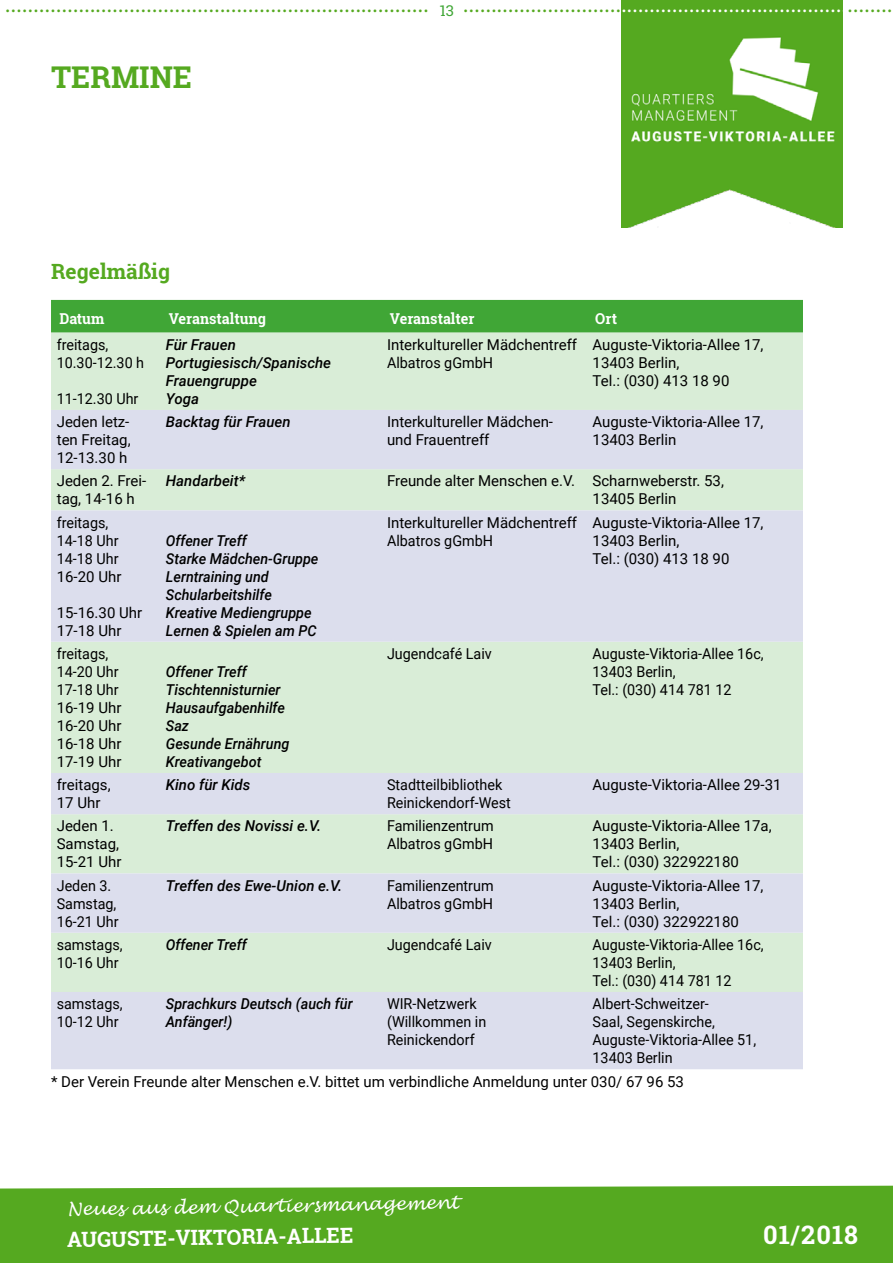
<style>
.page{position:relative;width:893px;height:1263px;background:#fff}
.page>*{position:absolute;margin:0;border:0;box-sizing:border-box;transform-origin:0 0}
.t1{font:700 30px "Roboto Slab";color:#55a920}
.t2{font:700 25.5px "Roboto Slab";letter-spacing:.04em;color:#fff}
.t3{font:700 21px "Roboto Slab";color:#fff}
.t4{font:700 21px "Roboto Slab";color:#55a920}
.t5{font:700 18px "Minion Pro";color:#55a920}
.t6{font:italic 18px "Lucida Handwriting";color:#fff}
.t7{font:15px/18px "Roboto";color:#000}
.t8{font:15px/18px "Roboto";color:#000;scale:.96 1}
.t9{font:italic 500 15px/18px "Roboto";color:#000;scale:.96 1}
.t10{font:italic 500 15px/18px "Roboto";color:#000}
.t11{font:700 15px "Roboto Slab";color:#fff;scale:.96 1}
.t12{font:15px "Roboto Slab";color:#40a636}
.s1{color:#fff}
</style>
<div class="page">
<div style="left:0;top:1185px;width:893px;height:78px;background:#55a920"></div>
<div style="left:51px;top:300px;width:752px;height:33px;background:#40a636"></div>
<div style="left:51px;top:333px;width:752px;height:77px;background:#d9edd7"></div>
<svg style="left:51px;top:410px;width:752px;height:659px;background:#dae4e3"></svg>
<img style="left:621px;top:0;width:222px;height:227px">
<p class="t12" style="left:440px;top:0;width:16px">13</p>
<p class="t5" style="left:6px;top:-7px;width:888px">.............................................................................................................<span class="s1">........................................</span>........</p>
<h1 class="t1" style="left:51px;top:56px;width:142px">TERMINE</h1>
<h3 class="t4" style="left:51px;top:257px;width:120px">Regelmäßig</h3>
<p class="t11" style="left:60px;top:308px;width:48px">Datum</p>
<p class="t11" style="left:169px;top:308px;width:103px">Veranstaltung</p>
<p class="t11" style="left:390px;top:308px;width:90px">Veranstalter</p>
<p class="t11" style="left:595px;top:308px;width:24px">Ort</p>
<p class="t8" style="left:57px;top:335px;width:93px">freitags,<br>10.30-12.30 h</p>
<p class="t8" style="left:57px;top:389px;width:87px">11-12.30 Uhr</p>
<p class="t10" style="left:166px;top:335px;width:167px">Für Frauen<br>Portugiesisch/Spanische<br>Frauengruppe<br>Yoga</p>
<p class="t7" style="left:387px;top:335px;width:192px">Interkultureller Mädchentreff<br>Albatros gGmbH</p>
<p class="t7" style="left:593px;top:335px;width:172px">Auguste-Viktoria-Allee 17,<br>13403 Berlin,<br>Tel.: (030) 413 18 90</p>
<p class="t7" style="left:57px;top:412px;width:75px;text-align:justify">Jeden letz&shy;ten Freitag, 12-13.30 h</p>
<p class="t10" style="left:166px;top:412px;width:126px">Backtag für Frauen</p>
<p class="t7" style="left:387px;top:412px;width:168px">Interkultureller Mädchen&shy;und Frauentreff</p>
<p class="t7" style="left:593px;top:412px;width:172px">Auguste-Viktoria-Allee 17,<br>13403 Berlin</p>
<p class="t7" style="left:57px;top:471px;width:91px">Jeden 2. Frei&shy;tag, 14-16 h</p>
<p class="t10" style="left:166px;top:471px;width:81px">Handarbeit*</p>
<p class="t7" style="left:593px;top:471px;width:133px;text-indent:-206px">Freunde alter Menschen e.V. Scharnweberstr. 53,<br>13405 Berlin</p>
<p class="t8" style="left:57px;top:513px;width:69px">freitags,<br>14-18 Uhr<br>14-18 Uhr<br>16-20 Uhr</p>
<p class="t7" style="left:57px;top:603px;width:87px">15-16.30 Uhr<br>17-18 Uhr</p>
<p class="t7" style="left:387px;top:513px;width:192px">Interkultureller Mädchentreff<br>Albatros gGmbH</p>
<p class="t7" style="left:593px;top:513px;width:172px">Auguste-Viktoria-Allee 17,<br>13403 Berlin,<br>Tel.: (030) 413 18 90</p>
<p class="t9" style="left:166px;top:531px;width:160px">Offener Treff<br>Starke Mädchen-Gruppe<br>Lerntraining und<br>Schularbeitshilfe<br>Kreative Mediengruppe<br>Lernen &amp; Spielen am PC</p>
<p class="t8" style="left:57px;top:644px;width:69px">freitags,<br>14-20 Uhr<br>17-18 Uhr<br>16-19 Uhr<br>16-20 Uhr<br>16-18 Uhr<br>17-19 Uhr</p>
<p class="t9" style="left:166px;top:662px;width:130px">Offener Treff<br>Tischtennisturnier<br>Hausaufgabenhilfe<br>Saz<br>Gesunde Ernährung<br>Kreativangebot</p>
<p class="t8" style="left:387px;top:644px;width:111px">Jugendcafé Laiv</p>
<p class="t8" style="left:593px;top:644px;width:180px">Auguste-Viktoria-Allee 16c,<br>13403 Berlin,<br>Tel.: (030) 414 781 12</p>
<p class="t7" style="left:57px;top:775px;width:55px">freitags,<br>17 Uhr</p>
<p class="t10" style="left:166px;top:775px;width:86px">Kino für Kids</p>
<p class="t8" style="left:387px;top:775px;width:131px">Stadtteilbibliothek<br>Reinickendorf-West</p>
<p class="t7" style="left:593px;top:775px;width:191px">Auguste-Viktoria-Allee 29-31</p>
<p class="t7" style="left:57px;top:816px;width:66px">Jeden 1.<br>Samstag,<br>15-21 Uhr</p>
<p class="t10" style="left:166px;top:816px;width:157px">Treffen des Novissi e.V.</p>
<p class="t8" style="left:387px;top:816px;width:113px">Familienzentrum<br>Albatros gGmbH</p>
<p class="t7" style="left:593px;top:816px;width:181px">Auguste-Viktoria-Allee 17a,<br>13403 Berlin,<br>Tel.: (030) 322922180</p>
<p class="t8" style="left:57px;top:876px;width:66px">Jeden 3.<br>Samstag,<br>16-21 Uhr</p>
<p class="t10" style="left:166px;top:876px;width:178px">Treffen des Ewe-Union e.V.</p>
<p class="t8" style="left:387px;top:876px;width:113px">Familienzentrum<br>Albatros gGmbH</p>
<p class="t7" style="left:593px;top:876px;width:172px">Auguste-Viktoria-Allee 17,<br>13403 Berlin,<br>Tel.: (030) 322922180</p>
<p class="t8" style="left:57px;top:935px;width:70px">samstags,<br>10-16 Uhr</p>
<p class="t9" style="left:166px;top:935px;width:86px">Offener Treff</p>
<p class="t8" style="left:387px;top:935px;width:111px">Jugendcafé Laiv</p>
<p class="t8" style="left:593px;top:935px;width:180px">Auguste-Viktoria-Allee 16c,<br>13403 Berlin,<br>Tel.: (030) 414 781 12</p>
<p class="t8" style="left:57px;top:994px;width:70px">samstags,<br>10-12 Uhr</p>
<p class="t9" style="left:166px;top:994px;width:196px">Sprachkurs Deutsch (auch für<br>Anfänger!)</p>
<p class="t8" style="left:387px;top:994px;width:105px">WIR-Netzwerk (Willkommen in<br>Reinickendorf</p>
<p class="t8" style="left:593px;top:994px;width:172px">Albert-Schweitzer-<br>Saal, Segenskirche,<br>Auguste-Viktoria-Allee 51,<br>13403 Berlin</p>
<p class="t7" style="left:51px;top:1072px;width:635px">* Der Verein Freunde alter Menschen e.V. bittet um verbindliche Anmeldung unter 030/ 67 96 53</p>
<p class="t6" style="left:67px;top:1198px;width:393px;rotate:-1deg">Neues aus dem Quartiersmanagement</p>
<h3 class="t3" style="left:67px;top:1225px;width:288px;rotate:-1deg">AUGUSTE-VIKTORIA-ALLEE</h3>
<h2 class="t2" style="left:763px;top:1218px;width:97px">01/2018</h2>
</div>
